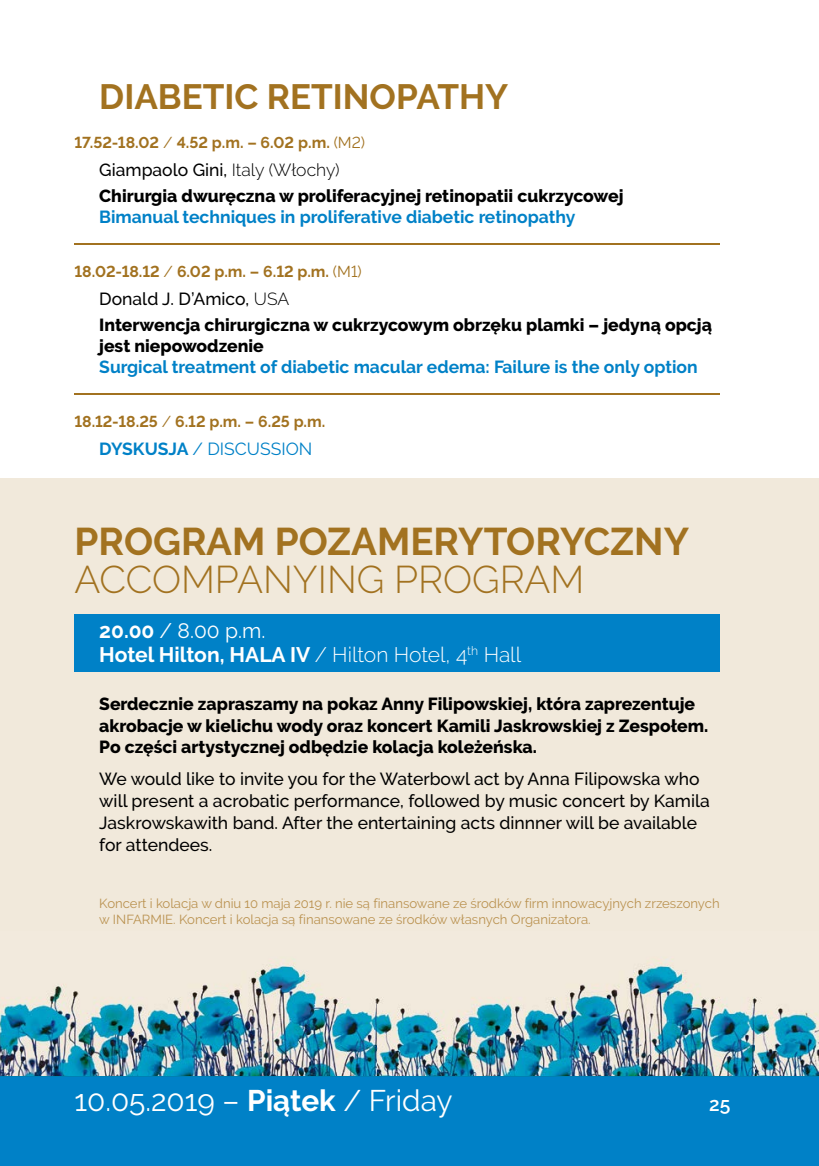
<style>
.page{position:relative;width:819px;height:1166px;background:#fff}
.page>*{position:absolute;margin:0;border:0;box-sizing:border-box;transform-origin:0 0}
.t1{font:700 38.5px "Raleway";color:#a27220}
.t2{font:300 38.5px "Raleway";color:#a27220}
.t3{font:700 35px "Raleway";color:#a27220}
.t4{font:29.75px "Raleway";color:#fff}
.t5{font:700 21px/24.5px "Raleway";color:#fff}
.t6{font:600 19.25px "Raleway";color:#fff}
.t7{font:800 17.5px/25.9px "Raleway";color:#000}
.t8{font:500 17.5px/21.9px "Raleway";color:#000}
.t9{font:700 17.5px "Raleway";color:#0081c7}
.t10{font:17.5px "Raleway";color:#0081c7}
.t11{font:700 15.75px "Raleway";color:#a27220}
.t12{font:13.12px/15.8px "Raleway";color:#ba9250}
.s1{font-weight:400}
.s2{font-weight:500}
.s3{font-weight:300}
.s4{font-weight:700}
</style>
<div class="page">
<div style="left:0;top:1076px;width:819px;height:90px;background:#0081c7"></div>
<div style="left:0;top:479px;width:819px;height:452px;background:#f1e9db"></div>
<img style="left:0;top:931px;width:819px;height:145px">
<hr style="left:0;top:1076px;width:819px;height:1px;background:#0080b3">
<hr style="left:74px;top:243px;width:645px;height:2px;background:#a27220">
<hr style="left:74px;top:393px;width:645px;height:2px;background:#a27220">
<div style="left:74px;top:614px;width:645px;height:33px;background:#0081c7"></div>
<div style="left:74px;top:639px;width:645px;height:33px;background:#0081c7"></div>
<h2 class="t3" style="left:99px;top:77px;width:410px">DIABETIC RETINOPATHY</h2>
<p class="t11" style="left:74px;top:133px;width:292px">17.52-18.02 <span class="s1">/</span> 4.52 p.m. – 6.02 p.m. <span class="s1">(M2)</span></p>
<p class="t7" style="left:99px;top:157px;width:525px"><span class="s2">Giampaolo Gini,</span> <span class="s3">Italy (Włochy)<br></span>Chirurgia dwuręczna w proliferacyjnej retinopatii cukrzycowej</p>
<p class="t9" style="left:99px;top:207px;width:477px">Bimanual techniques in proliferative diabetic retinopathy</p>
<p class="t11" style="left:74px;top:262px;width:289px">18.02-18.12 <span class="s1">/</span> 6.02 p.m. – 6.12 p.m. <span class="s1">(M1)</span></p>
<p class="t7" style="left:99px;top:286px;width:614px"><span class="s2">Donald J. D’Amico,</span> <span class="s3">USA<br></span>Interwencja chirurgiczna w cukrzycowym obrzęku plamki – jedyną opcją</p>
<p class="t7" style="left:99px;top:333px;width:166px">jest niepowodzenie</p>
<p class="t9" style="left:99px;top:357px;width:600px">Surgical treatment of diabetic macular edema: Failure is the only option</p>
<p class="t11" style="left:74px;top:412px;width:252px">18.12-18.25 <span class="s1">/</span> 6.12 p.m. – 6.25 p.m.</p>
<p class="t10" style="left:99px;top:439px;width:214px"><span class="s4">DYSKUSJA</span> / DISCUSSION</p>
<h1 class="t1" style="left:74px;top:519px;width:616px">PROGRAM POZAMERYTORYCZNY</h1>
<h1 class="t2" style="left:74px;top:557px;width:511px">ACCOMPANYING PROGRAM</h1>
<p class="t5" style="left:99px;top:618px;width:423px">20.00 <span class="s1">/ 8.00 p.m.<br></span>Hotel Hilton, HALA IV <span class="s3">/ Hilton Hotel, 4</span><sup>th</sup> <span class="s3">Hall</span></p>
<p class="t7" style="left:99px;top:693px;width:610px;line-height:21.9px">Serdecznie zapraszamy na pokaz Anny Filipowskiej, która zaprezentuje akrobacje w kielichu wody oraz koncert Kamili Jaskrowskiej z Zespołem.<br>Po części artystycznej odbędzie kolacja koleżeńska.</p>
<p class="t8" style="left:99px;top:768px;width:612px">We would like to invite you for the Waterbowl act by Anna Filipowska who will present a acrobatic performance, followed by music concert by Kamila Jaskrowskawith band. After the entertaining acts dinnner will be available for attendees.</p>
<p class="t12" style="left:99px;top:896px;width:622px">Koncert i kolacja w dniu 10 maja 2019 r. nie są finansowane ze środków firm innowacyjnych zrzeszonych w INFARMIE. Koncert i kolacja są finansowane ze środków własnych Organizatora.</p>
<h3 class="t4" style="left:74px;top:1083px;width:380px">10.05.2019 – <span class="s4">Piątek</span> / Friday</h3>
<p class="t6" style="left:709px;top:1093px;width:23px">25</p>
</div>
